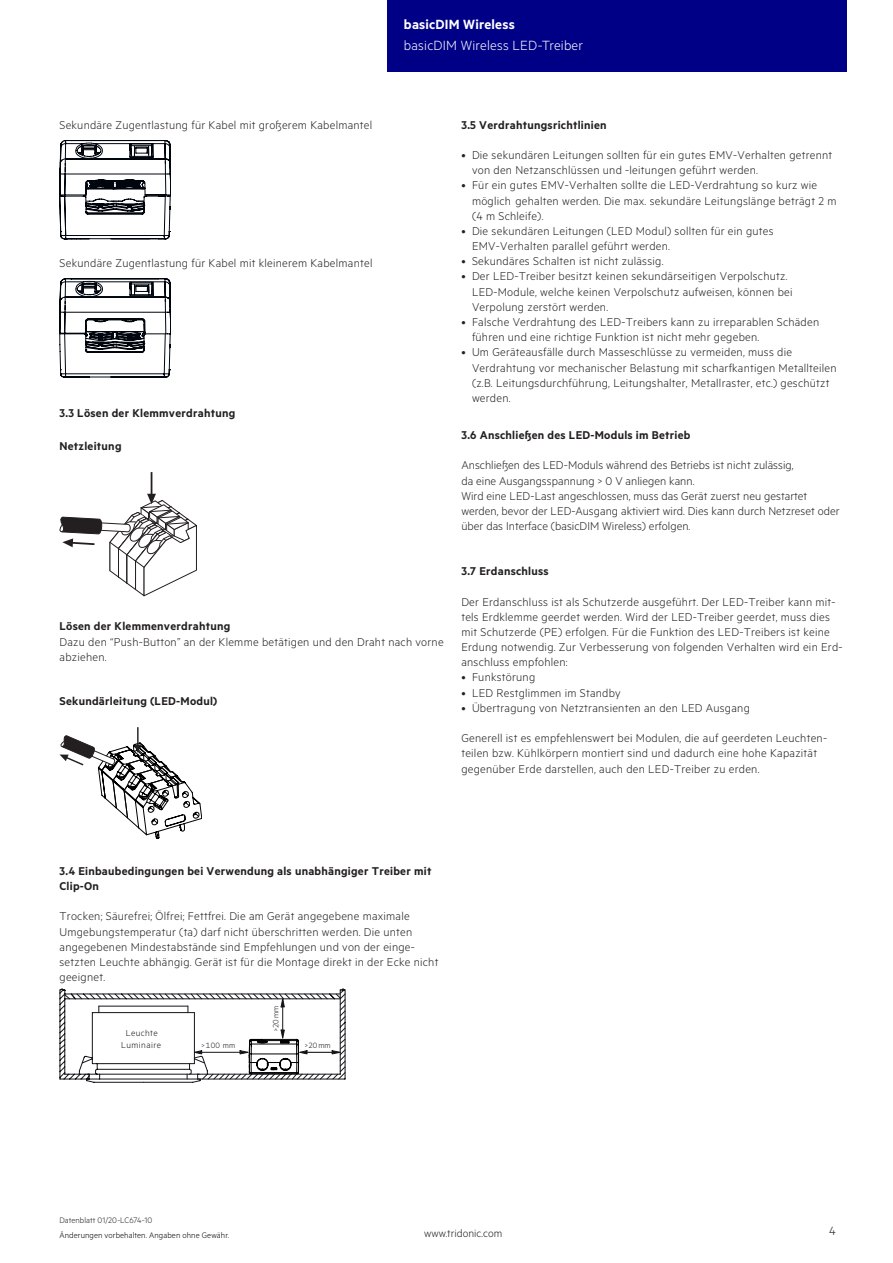
<style>
.page{position:relative;width:893px;height:1263px;background:#fff}
.page>*{position:absolute;margin:0;border:0;box-sizing:border-box;transform-origin:0 0}
.t1{font:15px "Tridonic Metric Print Light";letter-spacing:.015em;color:#fff}
.t2{font:15px "Tridonic Metric Print Semi";letter-spacing:.015em;color:#fff}
.t3{font:13.5px "Tridonic Metric Print Light";color:#231f20}
.t4{font:12.75px/15.1px "Tridonic Metric Print Light";letter-spacing:.02em;color:#231f20}
.t5{font:12.75px/15.1px "Tridonic Metric Print Semi";letter-spacing:.02em;color:#231f20}
.t6{font:12px "Tridonic Metric Print Light";letter-spacing:.005em;color:#231f20}
.t7{font:9.75px/11.7px "Tridonic Metric Print Light";letter-spacing:.045em;color:#171419;text-align:center}
.t8{font:9px "Tridonic Metric Print Light";letter-spacing:.01em;color:#000}
.t9{font:9px "Tridonic Metric Print Light";letter-spacing:.005em;color:#231f20}
.t10{font:8.7px "Tridonic Metric Print Light";letter-spacing:-.035em;color:#171419}
</style>
<div class="page">
<div style="left:387px;top:0;width:459px;height:72px;background:#000087"></div>
<svg style="left:60px;top:472px;width:137px;height:124px"></svg>
<hr style="left:137px;top:727px;width:2px;height:20px;background:#231f20">
<svg style="left:60px;top:735px;width:142px;height:104px"></svg>
<svg style="left:60px;top:140px;width:111px;height:99px"></svg>
<svg style="left:60px;top:279px;width:111px;height:98px"></svg>
<svg style="left:60px;top:989px;width:285px;height:94px"></svg>
<p class="t4" style="left:60px;top:117px;width:314px">Sekundäre Zugentlastung für Kabel mit großerem Kabelmantel</p>
<p class="t4" style="left:60px;top:255px;width:314px">Sekundäre Zugentlastung für Kabel mit kleinerem Kabelmantel</p>
<p class="t5" style="left:60px;top:405px;width:177px">3.3 Lösen der Klemmverdrahtung</p>
<p class="t5" style="left:60px;top:438px;width:64px">Netzleitung</p>
<p class="t2" style="left:404px;top:15px;width:112px">basicDIM Wireless</p>
<p class="t1" style="left:404px;top:37px;width:181px">basicDIM Wireless LED-Treiber</p>
<p class="t5" style="left:461px;top:117px;width:147px">3.5 Verdrahtungsrichtlinien</p>
<p class="t4" style="left:472px;top:147px;width:362px;text-indent:-11px">• Die sekundären Leitungen sollten für ein gutes EMV-Verhalten getrennt von den Netzanschlüssen und -leitungen geführt werden.</p>
<p class="t4" style="left:472px;top:177px;width:366px;text-indent:-11px">• Für ein gutes EMV-Verhalten sollte die LED-Verdrahtung so kurz wie möglich gehalten werden. Die max. sekundäre Leitungslänge beträgt 2 m (4 m Schleife).</p>
<p class="t4" style="left:472px;top:223px;width:303px;text-indent:-11px">• Die sekundären Leitungen (LED Modul) sollten für ein gutes<br>EMV-Verhalten parallel geführt werden.</p>
<p class="t4" style="left:461px;top:253px;width:204px">• Sekundäres Schalten ist nicht zulässig.</p>
<p class="t4" style="left:472px;top:268px;width:322px;text-indent:-11px">• Der LED-Treiber besitzt keinen sekundärseitigen Verpolschutz.<br>LED-Module, welche keinen Verpolschutz aufweisen, können bei<br>Verpolung zerstört werden.</p>
<p class="t4" style="left:472px;top:314px;width:349px;text-indent:-11px">• Falsche Verdrahtung des LED-Treibers kann zu irreparablen Schäden führen und eine richtige Funktion ist nicht mehr gegeben.</p>
<p class="t4" style="left:472px;top:344px;width:366px;text-indent:-11px">• Um Geräteausfälle durch Masseschlüsse zu vermeiden, muss die Verdrahtung vor mechanischer Belastung mit scharfkantigen Metallteilen (z.B. Leitungsdurchführung, Leitungshalter, Metallraster, etc.) geschützt werden.</p>
<p class="t5" style="left:461px;top:427px;width:231px">3.6 Anschließen des LED-Moduls im Betrieb</p>
<p class="t4" style="left:461px;top:457px;width:380px">Anschließen des LED-Moduls während des Betriebs ist nicht zulässig,<br>da eine Ausgangsspannung &gt; 0 V anliegen kann.<br>Wird eine LED-Last angeschlossen, muss das Gerät zuerst neu gestartet werden, bevor der LED-Ausgang aktiviert wird. Dies kann durch Netzreset oder über das Interface (basicDIM Wireless) erfolgen.</p>
<p class="t5" style="left:60px;top:618px;width:172px">Lösen der Klemmenverdrahtung</p>
<p class="t4" style="left:60px;top:634px;width:386px">Dazu den “Push-Button” an der Klemme betätigen und den Draht nach vorne abziehen.</p>
<p class="t5" style="left:60px;top:693px;width:159px">Sekundärleitung (LED-Modul)</p>
<p class="t5" style="left:461px;top:563px;width:89px">3.7 Erdanschluss</p>
<p class="t4" style="left:461px;top:593px;width:383px">Der Erdanschluss ist als Schutzerde ausgeführt. Der LED-Treiber kann mit&shy;tels Erdklemme geerdet werden. Wird der LED-Treiber geerdet, muss dies mit Schutzerde (PE) erfolgen. Für die Funktion des LED-Treibers ist keine Erdung notwendig. Zur Verbesserung von folgenden Verhalten wird ein Erd&shy;anschluss empfohlen:</p>
<p class="t4" style="left:461px;top:669px;width:75px">• Funkstörung</p>
<p class="t4" style="left:461px;top:685px;width:161px">• LED Restglimmen im Standby</p>
<p class="t4" style="left:461px;top:700px;width:290px">• Übertragung von Netztransienten an den LED Ausgang</p>
<p class="t4" style="left:461px;top:730px;width:367px">Generell ist es empfehlenswert bei Modulen, die auf geerdeten Leuchten&shy;teilen bzw. Kühlkörpern montiert sind und dadurch eine hohe Kapazität gegenüber Erde darstellen, auch den LED-Treiber zu erden.</p>
<p class="t5" style="left:60px;top:863px;width:373px">3.4 Einbaubedingungen bei Verwendung als unabhängiger Treiber mit<br>Clip-On</p>
<p class="t4" style="left:60px;top:908px;width:380px">Trocken; Säurefrei; Ölfrei; Fettfrei. Die am Gerät angegebene maximale Umgebungstemperatur (ta) darf nicht überschritten werden. Die unten angegebenen Mindestabstände sind Empfehlungen und von der einge&shy;setzten Leuchte abhängig. Gerät ist für die Montage direkt in der Ecke nicht geeignet.</p>
<p class="t7" style="left:121px;top:1027px;width:41px">Leuchte<br>Luminaire</p>
<p class="t10" style="left:201px;top:1040px;width:36px">&gt;100 mm</p>
<p class="t10" style="left:271px;top:1032px;width:28px;rotate:-90deg">&gt;20 mm</p>
<p class="t10" style="left:304px;top:1040px;width:28px">&gt;20 mm</p>
<p class="t9" style="left:60px;top:1215px;width:94px">Datenblatt 01/20-LC674-10</p>
<p class="t8" style="left:60px;top:1229px;width:171px">Änderungen vorbehalten. Angaben ohne Gewähr.</p>
<p class="t6" style="left:424px;top:1227px;width:80px">www.tridonic.com</p>
<p class="t3" style="left:829px;top:1223px;width:8px">4</p>
</div>
